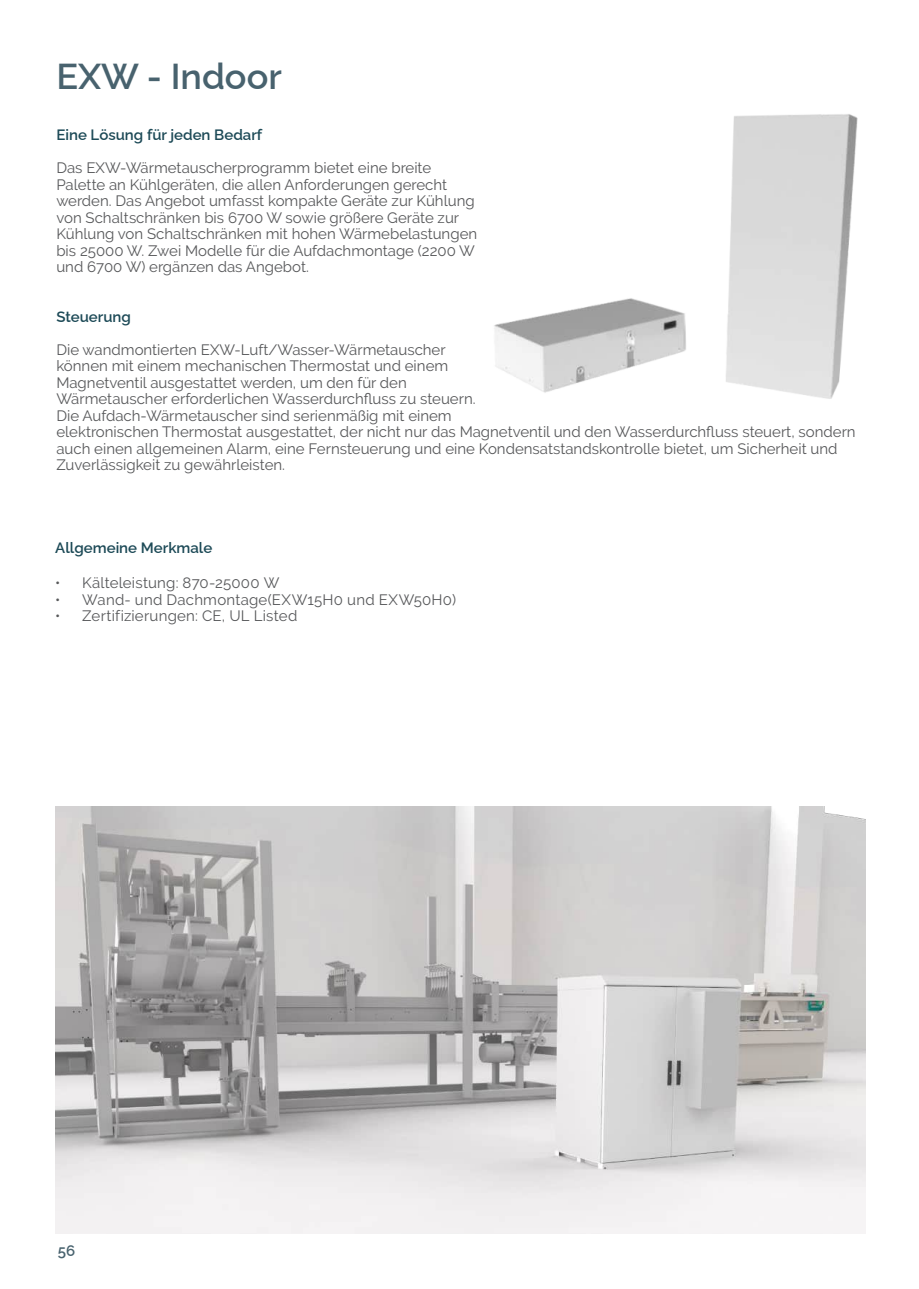
<style>
.page{position:relative;width:919px;height:1289px;background:#fff}
.page>*{position:absolute;margin:0;border:0;box-sizing:border-box;transform-origin:0 0}
.Titoli_Blu{font:100 36px "Raleway";color:#48626e}
.t1{font:15px/16.5px "Raleway";color:#57585a}
.t2{font:100 15px "Raleway";color:#1d4a57}
.t3{font:100 15px "Raleway";color:#48626e}
</style>
<div class="page">
<img style="left:55px;top:806px;width:810px;height:427px">
<img style="left:494px;top:114px;width:364px;height:285px">
<p class="Titoli_Blu" style="left:56px;top:48px;width:227px">EXW - Indoor</p>
<p class="t2" style="left:56px;top:123px;width:207px">Eine Lösung für jeden Bedarf</p>
<p class="t1" style="left:56px;top:160px;width:422px">Das EXW-Wärmetauscherprogramm bietet eine breite Palette an Kühlgeräten, die allen Anforderungen gerecht werden. Das Angebot umfasst kompakte Geräte zur Kühlung von Schaltschränken bis 6700 W sowie größere Geräte zur Kühlung von Schaltschränken mit hohen Wärmebelastungen bis 25000 W. Zwei Modelle für die Aufdachmontage (2200 W und 6700 W) ergänzen das Angebot.</p>
<p class="t2" style="left:56px;top:304px;width:76px">Steuerung</p>
<p class="t1" style="left:56px;top:341px;width:800px">Die wandmontierten EXW-Luft/Wasser-Wärmetauscher<br>können mit einem mechanischen Thermostat und einem<br>Magnetventil ausgestattet werden, um den für den<br>Wärmetauscher erforderlichen Wasserdurchfluss zu steuern.<br>Die Aufdach-Wärmetauscher sind serienmäßig mit einem<br>elektronischen Thermostat ausgestattet, der nicht nur das Magnetventil und den Wasserdurchfluss steuert, sondern auch einen allgemeinen Alarm, eine Fernsteuerung und eine Kondensatstandskontrolle bietet, um Sicherheit und Zuverlässigkeit zu gewährleisten.</p>
<p class="t2" style="left:55px;top:536px;width:159px">Allgemeine Merkmale</p>
<p class="t1" style="left:55px;top:575px;width:226px">• Kälteleistung: 870-25000 W</p>
<p class="t1" style="left:55px;top:591px;width:402px">• Wand- und Dachmontage(EXW15H0 und EXW50H0)</p>
<p class="t1" style="left:55px;top:608px;width:243px">• Zertifizierungen: CE, UL Listed</p>
<p class="t3" style="left:58px;top:1238px;width:19px">56</p>
</div>
